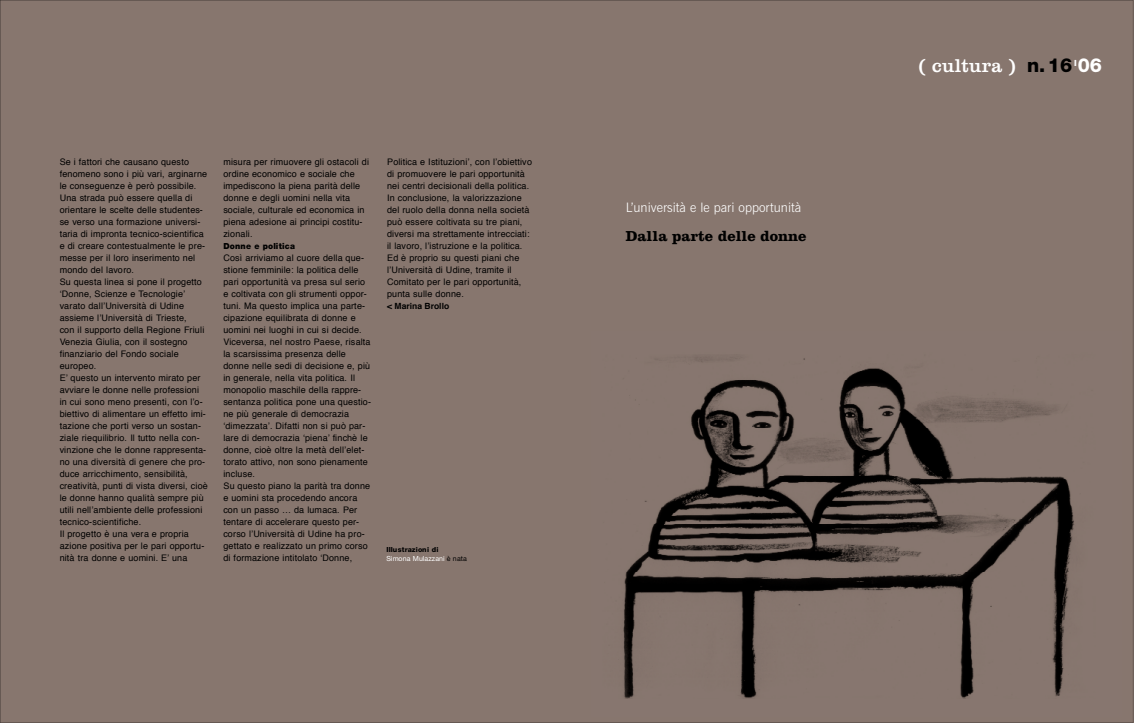
<style>
.page{position:relative;width:1134px;height:723px;background:#fff}
.page>*{position:absolute;margin:0;border:0;box-sizing:border-box;transform-origin:0 0}
.t1{font:19.3px "Clarendon";color:#fff}
.t2{font:800 19.3px "Helvetica Neue";color:#000}
.t3{font:700 15px "Clarendon";color:#000}
.t4{font:300 13px "News Gothic BT";color:#fff}
.t5{font:9px/12px "Helvetica";letter-spacing:.02em;color:#000}
.t6{font:9px "NH95";letter-spacing:.02em;color:#000;scale:.96 1}
.t7{font:700 8.5px "Helvetica";color:#000}
.t8{font:800 8.5px "Helvetica Neue";color:#fff}
.t9{font:800 7px/8.9px "Helvetica Neue";letter-spacing:.02em;color:#000}
.s1{font-weight:400;color:#fff}
.s2{font-weight:400}
.s3{color:#fff}
</style>
<div class="page">
<div style="left:0;top:0;width:1133px;height:723px;background:#87766e"></div>
<div style="left:592px;top:306px;width:531px;height:410px;background:#87766e"></div>
<img style="left:592px;top:357px;width:529px;height:360px">
<p class="t5" style="left:60px;top:157px;width:150px">Se i fattori che causano questo fenomeno sono i più vari, arginarne le conseguenze è però possibile.<br>Una strada può essere quella di orientare le scelte delle studentes&shy;se verso una formazione universi&shy;taria di impronta tecnico-scientifica e di creare contestualmente le pre&shy;messe per il loro inserimento nel mondo del lavoro.<br>Su questa linea si pone il progetto ‘Donne, Scienze e Te c n o lo g ie ’ varato dall’Università di Udine assieme l’Università di Trieste,<br>con il supporto della Regione Friuli Venezia Giulia, con il sostegno finanziario del Fondo sociale<br>e u ro p e o .<br>E ’ questo un intervento mirato per avviare le donne nelle professioni in cui sono meno presenti, con l’o&shy;biettivo di alimentare un effetto imi&shy;tazione che porti verso un sostan&shy;ziale riequilibrio. Il tutto nella con&shy;vinzione che le donne rappresenta&shy;no una diversità di genere che pro&shy;duce arricchimento, sensibilità, creatività, punti di vista diversi, cioè le donne hanno qualità sempre più utili nell’ambiente delle professioni te c n ic o -s c ie n tific h e .<br>Il progetto è una vera e propria azione positiva per le pari opportu&shy;nità tra donne e uomini. E’ u n a</p>
<p class="t5" style="left:223px;top:157px;width:147px">misura per rimuovere gli ostacoli di ordine economico e sociale che impediscono la piena parità delle donne e degli uomini nella vita sociale, culturale ed economica in piena adesione ai principi costitu&shy;zionali.</p>
<p class="t6" style="left:223px;top:243px;width:76px">Donne e politica</p>
<p class="t5" style="left:223px;top:253px;width:149px">Così arriviamo al cuore della que&shy;stione femminile: la politica delle pari opportunità va presa sul serio e coltivata con gli strumenti oppor&shy;tuni. Ma questo implica una parte&shy;cipazione equilibrata di donne e uomini nei luoghi in cui si decide.<br>Viceversa, nel nostro Paese, risalta la scarsissima presenza delle donne nelle sedi di decisione e, più in generale, nella vita politica. Il monopolio maschile della rappre&shy;sentanza politica pone una questio&shy;ne più generale di democrazia ‘dimezzata’. Difatti non si può par&shy;lare di democrazia ‘piena’ finchè le donne, cioè oltre la metà dell’elet&shy;torato attivo, non sono pienamente in c lu s e .<br>Su questo piano la parità tra donne e uomini sta procedendo ancora con un passo … da lumaca. Per tentare di accelerare questo per&shy;corso l’Università di Udine ha pro&shy;gettato e realizzato un primo corso di formazione intitolato ‘Donne,</p>
<p class="t5" style="left:387px;top:157px;width:146px">Politica e Istituzioni’, con l’obiettivo di promuovere le pari opportunità nei centri decisionali della politica.<br>In conclusione, la valorizzazione del ruolo della donna nella società può essere coltivata su tre piani, diversi ma strettamente intrecciati: il lavoro, l’istruzione e la politica.<br>Ed è proprio su questi piani che l’Università di Udine, tramite il Comitato per le pari opportunità, punta sulle donne.</p>
<p class="t7" style="left:387px;top:303px;width:64px">&lt; Marina Brollo</p>
<p class="t9" style="left:386px;top:546px;width:82px">Illustrazioni di<br><span class="s1">Simona Mulazzani</span> <span class="s2">è nata</span></p>
<h3 class="t4" style="left:626px;top:203px;width:177px">L’università e le pari opportunità</h3>
<h2 class="t3" style="left:626px;top:231px;width:182px">Dalla parte delle donne</h2>
<h1 class="t1" style="left:918px;top:59px;width:99px">( cultura )</h1>
<h1 class="t2" style="left:1027px;top:59px;width:76px">n.16 <span class="s3">06</span></h1>
<p class="t8" style="left:1074px;top:60px;width:4px">I</p>
</div>
